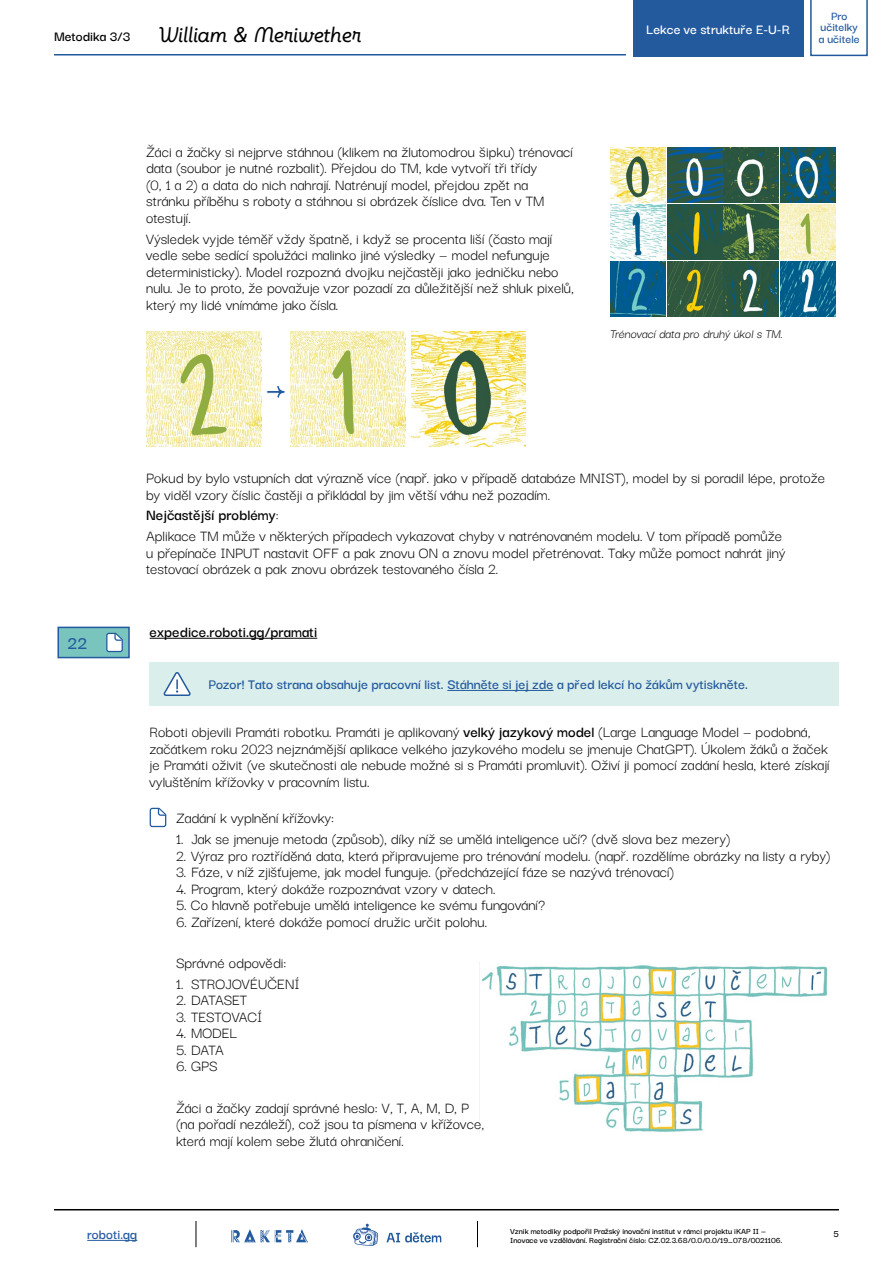
<style>
.page{position:relative;width:893px;height:1263px;background:#fff}
.page>*{position:absolute;margin:0;border:0;box-sizing:border-box;transform-origin:0 0}
.t1{font:21px "Integrascript";color:#000}
.t2{font:600 19.5px "Darker Grotesque";color:#235a9e}
.t3{font:16.5px/16.5px "Darker Grotesque";color:#000}
.t4{font:600 16.5px "Darker Grotesque";color:#000}
.t5{font:600 15.3px "Darker Grotesque";color:#235a9e}
.t6{font:600 15px "Darker Grotesque";color:#fff}
.t7{font:600 15px "Darker Grotesque";color:#000}
.t8{font:600 15px "Darker Grotesque";color:#235a9e}
.t9{font:13.5px "Darker Grotesque";color:#000}
.t10{font:600 12.9px/11.4px "Darker Grotesque";color:#235a9e;text-align:center}
.t11{font:600 10.5px "Darker Grotesque";color:#000}
.t12{font:600 9px/9px "Darker Grotesque";color:#000}
.s1{font-weight:600}
</style>
<div class="page">
<hr style="left:54px;top:1209px;width:785px;height:1px;background:#000">
<hr style="left:54px;top:54px;width:572px;height:2px;background:#235a9e">
<hr style="left:87px;top:1240px;width:50px;height:1px;background:#235a9e">
<svg style="left:196px;top:1221px;width:1px;height:26px"></svg>
<svg style="left:477px;top:1221px;width:1px;height:26px"></svg>
<div style="left:633px;top:0;width:170px;height:56px;background:#235a9e"></div>
<svg style="left:810px;top:0;width:58px;height:56px"></svg>
<img style="left:232px;top:1230px;width:76px;height:13px">
<svg style="left:386px;top:1232px;width:55px;height:10px"></svg>
<svg style="left:353px;top:1224px;width:25px;height:22px"></svg>
<img style="left:479px;top:961px;width:349px;height:172px">
<hr style="left:150px;top:638px;width:167px;height:1px;background:#000">
<div style="left:58px;top:627px;width:71px;height:30px;background:#7ac4be"></div>
<div style="left:57px;top:627px;width:73px;height:31px;border:2px solid #235a9e"></div>
<svg style="left:106px;top:632px;width:17px;height:21px"></svg>
<div style="left:150px;top:662px;width:689px;height:44px;background:#daeeec"></div>
<svg style="left:163px;top:672px;width:28px;height:24px"></svg>
<hr style="left:447px;top:690px;width:106px;height:1px;background:#235a9e">
<svg style="left:149px;top:807px;width:18px;height:21px"></svg>
<svg style="left:266px;top:386px;width:19px;height:13px"></svg>
<img style="left:611px;top:148px;width:111px;height:55px">
<img style="left:411px;top:332px;width:115px;height:115px">
<img style="left:724px;top:148px;width:111px;height:55px">
<img style="left:611px;top:205px;width:111px;height:111px">
<img style="left:724px;top:205px;width:111px;height:111px">
<img style="left:291px;top:332px;width:115px;height:115px">
<img style="left:146px;top:332px;width:115px;height:115px">
<p class="t7" style="left:54px;top:25px;width:78px">Metodika 3/3</p>
<p class="t1" style="left:158px;top:21px;width:205px">William &amp; Meriwether</p>
<p class="t6" style="left:646px;top:18px;width:145px">Lekce ve struktuře E-U-R</p>
<p class="t10" style="left:819px;top:9px;width:42px">Pro učitelky a učitele</p>
<p class="t3" style="left:146px;top:142px;width:428px">Žáci a žačky si nejprve stáhnou (klikem na žlutomodrou šipku) trénovací data (soubor je nutné rozbalit). Přejdou do TM, kde vytvoří tři třídy<br>(0, 1 a 2) a data do nich nahrají. Natrénují model, přejdou zpět na stránku příběhu s roboty a stáhnou si obrázek číslice dva. Ten v TM otestují.</p>
<p class="t3" style="left:146px;top:229px;width:429px">Výsledek vyjde téměř vždy špatně, i když se procenta liší (často mají vedle sebe sedící spolužáci malinko jiné výsledky — model nefunguje deterministicky). Model rozpozná dvojku nejčastěji jako jedničku nebo nulu. Je to proto, že považuje vzor pozadí za důležitější než shluk pixelů, který my lidé vnímáme jako čísla.</p>
<p class="t9" style="left:610px;top:324px;width:177px">Trénovacídata pro druhý úkols TM.</p>
<p class="t2" style="left:67px;top:628px;width:21px">22</p>
<p class="t3" style="left:146px;top:469px;width:681px">Pokud by bylo vstupních dat výrazně více (např. jako v případě databáze MNIST), model by si poradil lépe, protože by viděl vzory číslic častěji a přikládal by jim větší váhu než pozadím.</p>
<p class="t3" style="left:146px;top:504px;width:637px;line-height:20.7px"><span class="s1">Nejčastější problémy</span>:<br>Aplikace TM může v některých případech vykazovat chyby v natrénovaném modelu. V tom případě pomůže</p>
<p class="t3" style="left:146px;top:543px;width:641px">u přepínače INPUT nastavit OFF a pak znovu ON a znovu model přetrénovat. Taky může pomoct nahrát jiný testovací obrázek a pak znovu obrázek testovaného čísla 2.</p>
<p class="t4" style="left:150px;top:619px;width:169px">expedice.roboti.gg/pramati</p>
<p class="t5" style="left:208px;top:673px;width:541px">Pozor! Tato strana obsahuje pracovní list. Stáhněte si jej zde a před lekcí ho žákům vytiskněte.</p>
<p class="t3" style="left:150px;top:723px;width:682px">Roboti objevili Pramáti robotku. Pramáti je aplikovaný <span class="s1">velký jazykový model</span> (Large Language Model — podobná, začátkem roku 2023 nejznámější aplikace velkého jazykového modelu se jmenuje ChatGPT). Úkolem žáků a žaček je Pramáti oživit (ve skutečnosti ale nebude možné si s Pramáti promluvit). Oživí ji pomocí zadání hesla, které získají vyluštěním křížovky v pracovním listu.</p>
<p class="t3" style="left:176px;top:809px;width:160px">Zadání k vyplnění křížovky:</p>
<p class="t3" style="left:176px;top:829px;width:556px">1. Jak se jmenuje metoda (způsob), díky níž se umělá inteligence učí? (dvě slova bez mezery)</p>
<p class="t3" style="left:176px;top:846px;width:656px">2. Výraz pro roztříděná data, která připravujeme pro trénování modelu. (např. rozdělíme obrázky na listy a ryby)</p>
<p class="t3" style="left:176px;top:862px;width:499px">3. Fáze, v níž zjišťujeme, jak model funguje. (předcházející fáze se nazývá trénovací)</p>
<p class="t3" style="left:176px;top:879px;width:321px">4. Program, který dokáže rozpoznávat vzory v datech.</p>
<p class="t3" style="left:176px;top:895px;width:371px">5. Co hlavně potřebuje umělá inteligence ke svému fungování?</p>
<p class="t3" style="left:176px;top:912px;width:313px">6. Zařízení, které dokáže pomocí družic určit polohu.</p>
<p class="t3" style="left:176px;top:953px;width:112px">Správné odpovědi:</p>
<p class="t3" style="left:176px;top:974px;width:125px">1. STROJOVÉUČENÍ</p>
<p class="t3" style="left:176px;top:991px;width:73px">2. DATASET</p>
<p class="t3" style="left:176px;top:1007px;width:88px">3. TESTOVACÍ</p>
<p class="t3" style="left:176px;top:1024px;width:63px">4. MODEL</p>
<p class="t3" style="left:176px;top:1040px;width:49px">5. DATA</p>
<p class="t3" style="left:176px;top:1057px;width:43px">6. GPS</p>
<p class="t3" style="left:176px;top:1098px;width:310px">Žáci a žačky zadají správné heslo: V, T, A, M, D, P (na pořadí nezáleží), což jsou ta písmena v křížovce, která mají kolem sebe žlutá ohraničení.</p>
<p class="t8" style="left:87px;top:1223px;width:52px">roboti.gg</p>
<p class="t12" style="left:510px;top:1226px;width:274px">Vznik metodiky podpořil Pražský inovační institut v rámci projektu iKAP II —<br>Inovace ve vzdělávání. Registrační číslo: CZ.02.3.68/0.0/0.0/19_078/0021106.</p>
<p class="t11" style="left:833px;top:1226px;width:7px">5</p>
</div>
